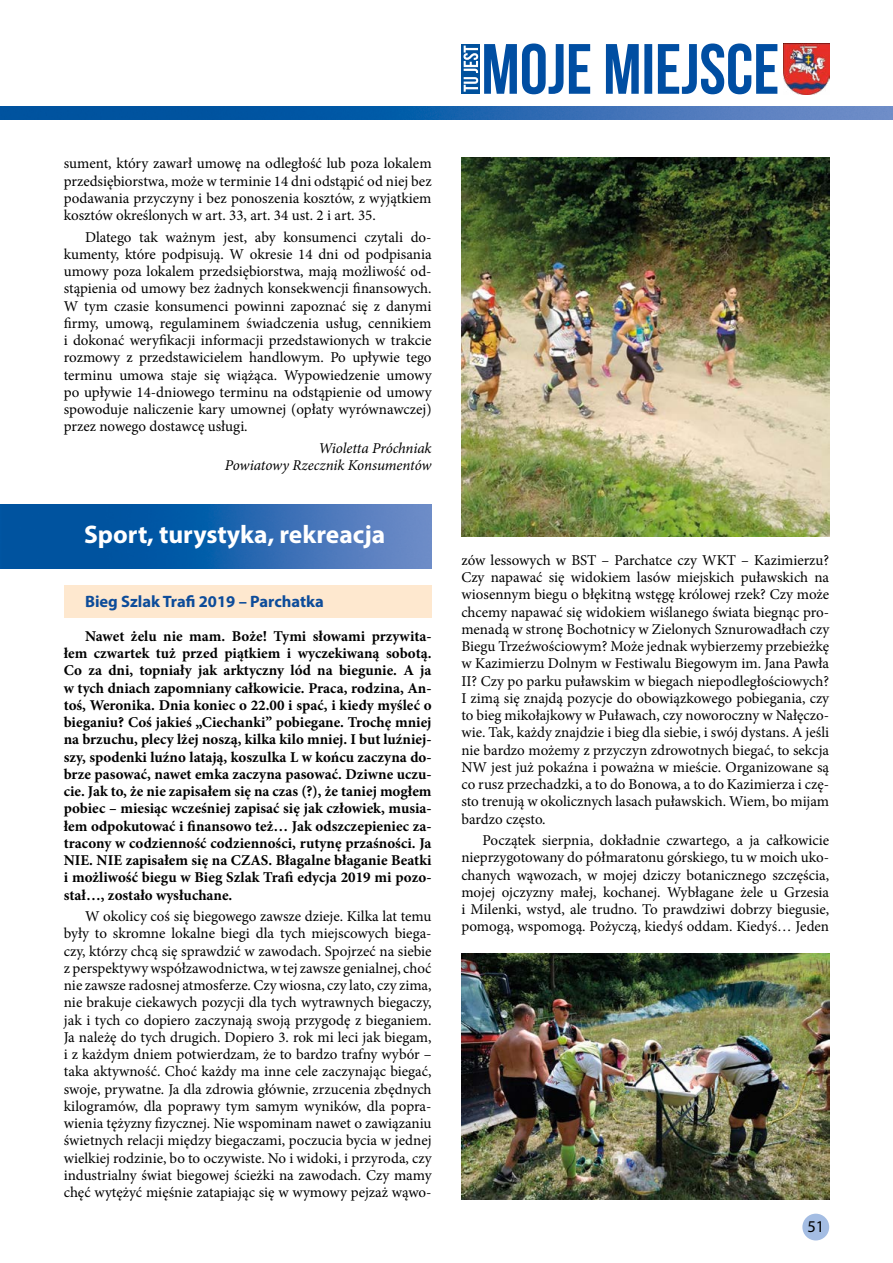
<style>
.page{position:relative;width:893px;height:1263px;background:#fff}
.page>*{position:absolute;margin:0;border:0;box-sizing:border-box;transform-origin:0 0}
.t1{font:700 25.5px "Myriad Pro";color:#fff}
.t2{font:700 16.5px "Myriad Pro";color:#0d4c9a}
.t3{font:16.5px "Myriad Pro";color:#000}
.t4{font:15px/17.2px "Minion Pro";color:#000;text-align:justify}
.t5{font:700 15px/17.2px "Minion Pro";color:#000;text-align:justify}
.t6{font:italic 15px/17.2px "Minion Pro";letter-spacing:-.01em;color:#000;text-align:right}
</style>
<div class="page">
<div style="left:461px;top:44px;width:19px;height:50px;background:#00519d"></div>
<div style="left:802px;top:1214px;width:27px;height:26px;background:#a4bde3;border-radius:50%"></div>
<svg style="left:484px;top:43px;width:293px;height:51px"></svg>
<svg style="left:463px;top:46px;width:15px;height:46px"></svg>
<img style="left:784px;top:44px;width:45px;height:50px">
<img style="left:0;top:106px;width:893px;height:13px">
<div style="left:64px;top:585px;width:368px;height:33px;background:#fee8cf"></div>
<img style="left:0;top:504px;width:432px;height:64px">
<img style="left:461px;top:954px;width:368px;height:245px">
<img style="left:461px;top:157px;width:368px;height:380px">
<p class="t4" style="left:64px;top:155px;width:369px">sument, który zawarł umowę na odległość lub poza lokalem przedsiębiorstwa, może w terminie 14 dni odstąpić od niej bez podawania przyczyny i bez ponoszenia kosztów, z wyjątkiem kosztów określonych w art. 33, art. 34 ust. 2 i art. 35.</p>
<p class="t4" style="left:64px;top:228px;width:369px;text-indent:21px">Dlatego tak ważnym jest, aby konsumenci czytali do&shy;kumenty, które podpisują. W okresie 14 dni od podpisania umowy poza lokalem przedsiębiorstwa, mają możliwość od&shy;stąpienia od umowy bez żadnych konsekwencji finansowych.<br>W tym czasie konsumenci powinni zapoznać się z danymi firmy, umową, regulaminem świadczenia usług, cennikiem i dokonać weryfikacji informacji przedstawionych w trakcie rozmowy z przedstawicielem handlowym. Po upływie tego terminu umowa staje się wiążąca. Wypowiedzenie umowy po upływie 14-dniowego terminu na odstąpienie od umowy spowoduje naliczenie kary umownej (opłaty wyrównawczej) przez nowego dostawcę usługi.</p>
<p class="t6" style="left:225px;top:439px;width:208px">Wioletta Próchniak<br>Powiatowy Rzecznik Konsumentów</p>
<h1 class="t1" style="left:84px;top:517px;width:303px">Sport, turystyka, rekreacja</h1>
<p class="t2" style="left:85px;top:590px;width:240px">Bieg Szlak Trafi 2019 – Parchatka</p>
<p class="t5" style="left:64px;top:627px;width:369px;text-indent:21px">Nawet żelu nie mam. Boże! Tymi słowami przywita&shy;łem czwartek tuż przed piątkiem i wyczekiwaną sobotą.<br>Co za dni, topniały jak arktyczny lód na biegunie. A ja w tych dniach zapomniany całkowicie. Praca, rodzina, An&shy;toś, Weronika. Dnia koniec o 22.00 i spać, i kiedy myśleć o bieganiu? Coś jakieś „Ciechanki” pobiegane. Trochę mniej na brzuchu, plecy lżej noszą, kilka kilo mniej. I but luźniej&shy;szy, spodenki luźno latają, koszulka L w końcu zaczyna do&shy;brze pasować, nawet emka zaczyna pasować. Dziwne uczu&shy;cie. Jak to, że nie zapisałem się na czas (?), że taniej mogłem pobiec – miesiąc wcześniej zapisać się jak człowiek, musia&shy;łem odpokutować i finansowo też… Jak odszczepieniec za&shy;tracony w codzienność codzienności, rutynę przaśności. Ja NIE. NIE zapisałem się na CZAS. Błagalne błaganie Beatki i możliwość biegu w Bieg Szlak Trafi edycja 2019 mi pozo&shy;stał…, zostało wysłuchane.</p>
<p class="t4" style="left:64px;top:908px;width:369px;text-indent:21px">W okolicy coś się biegowego zawsze dzieje. Kilka lat temu były to skromne lokalne biegi dla tych miejscowych biega&shy;czy, którzy chcą się sprawdzić w zawodach. Spojrzeć na siebie z perspektywy współzawodnictwa, w tej zawsze genialnej, choć nie zawsze radosnej atmosferze. Czy wiosna, czy lato, czy zima, nie brakuje ciekawych pozycji dla tych wytrawnych biegaczy, jak i tych co dopiero zaczynają swoją przygodę z bieganiem.<br>Ja należę do tych drugich. Dopiero 3. rok mi leci jak biegam, i z każdym dniem potwierdzam, że to bardzo trafny wybór – taka aktywność. Choć każdy ma inne cele zaczynając biegać, swoje, prywatne. Ja dla zdrowia głównie, zrzucenia zbędnych kilogramów, dla poprawy tym samym wyników, dla popra&shy;wienia tężyzny fizycznej. Nie wspominam nawet o zawiązaniu świetnych relacji między biegaczami, poczucia bycia w jednej wielkiej rodzinie, bo to oczywiste. No i widoki, i przyroda, czy industrialny świat biegowej ścieżki na zawodach. Czy mamy chęć wytężyć mięśnie zatapiając się w wymowy pejzaż wąwo-</p>
<p class="t4" style="left:461px;top:551px;width:369px">zów lessowych w BST – Parchatce czy WKT – Kazimierzu?<br>Czy napawać się widokiem lasów miejskich puławskich na wiosennym biegu o błękitną wstęgę królowej rzek? Czy może chcemy napawać się widokiem wiślanego świata biegnąc pro&shy;menadą w stronę Bochotnicy w Zielonych Sznurowadłach czy Biegu Trzeźwościowym? Może jednak wybierzemy przebieżkę w Kazimierzu Dolnym w Festiwalu Biegowym im. Jana Pawła II? Czy po parku puławskim w biegach niepodległościowych?<br>I zimą się znajdą pozycje do obowiązkowego pobiegania, czy to bieg mikołajkowy w Puławach, czy noworoczny w Nałęczo&shy;wie. Tak, każdy znajdzie i bieg dla siebie, i swój dystans. A jeśli nie bardzo możemy z przyczyn zdrowotnych biegać, to sekcja NW jest już pokaźna i poważna w mieście. Organizowane są co rusz przechadzki, a to do Bonowa, a to do Kazimierza i czę&shy;sto trenują w okolicznych lasach puławskich. Wiem, bo mijam bardzo często.</p>
<p class="t4" style="left:461px;top:832px;width:369px;text-indent:21px">Początek sierpnia, dokładnie czwartego, a ja całkowicie nieprzygotowany do półmaratonu górskiego, tu w moich uko&shy;chanych wąwozach, w mojej dziczy botanicznego szczęścia, mojej ojczyzny małej, kochanej. Wybłagane żele u Grzesia i Milenki, wstyd, ale trudno. To prawdziwi dobrzy biegusie, pomogą, wspomogą. Pożyczą, kiedyś oddam. Kiedyś… Jeden</p>
<p class="t3" style="left:807px;top:1216px;width:18px">51</p>
</div>
